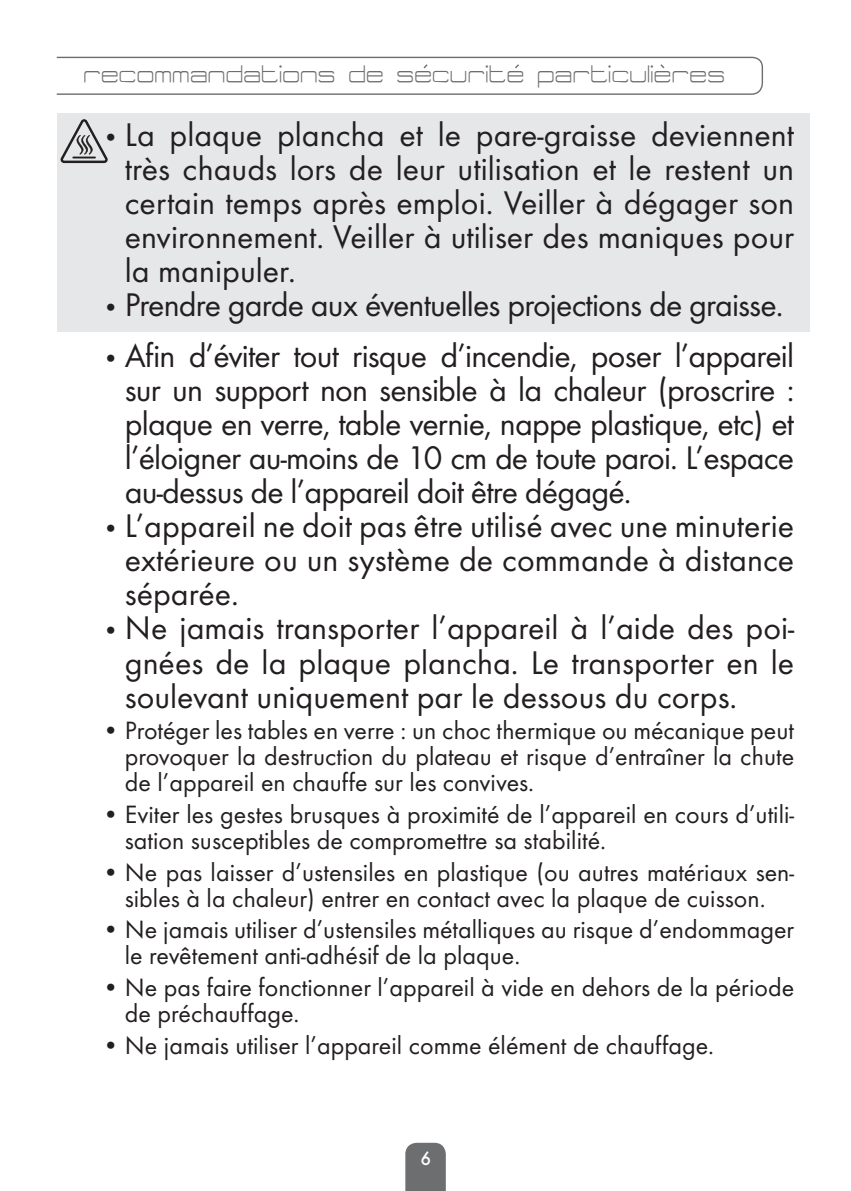
<style>
.page{position:relative;width:851px;height:1191px;background:#fff}
.page>*{position:absolute;margin:0;border:0;box-sizing:border-box;transform-origin:0 0}
.t1{font:34px/34px "Futura T";color:#231f20;text-align:justify}
.t2{font:34px "Futura T";letter-spacing:-.025em;color:#231f20}
.t3{font:28px "Tidy Curve TV";letter-spacing:-.01em;color:#6d6e70;scale:.92 1}
.t4{font:26px/26px "Futura T";color:#231f20}
.t5{font:500 20px "Futura T";color:#fff;scale:.95 1}
.s1{font-size:26px}
</style>
<div class="page">
<div style="left:57px;top:113px;width:752px;height:219px;background:#e6e7e8"></div>
<svg style="left:61px;top:119px;width:47px;height:44px"></svg>
<svg style="left:56px;top:56px;width:707px;height:39px"></svg>
<svg style="left:405px;top:1142px;width:41px;height:49px"></svg>
<p class="t3" style="left:84px;top:61px;width:699px">recommandations de securite particulieres</p>
<p class="t1" style="left:125px;top:120px;width:670px;text-indent:-23px"><span class="s1">•</span> La plaque plancha et le pare-graisse deviennent très chauds lors de leur utilisation et le restent un certain temps après emploi. Veiller à dégager son environnement. Veiller à utiliser des maniques pour la manipuler.</p>
<p class="t2" style="left:102px;top:289px;width:683px"><span class="s1">•</span> Prendre garde aux éventuelles projections de graisse.</p>
<p class="t1" style="left:125px;top:341px;width:671px;text-indent:-23px"><span class="s1">•</span> Afin d’éviter tout risque d’incendie, poser l’appareil sur un support non sensible à la chaleur (proscrire : plaque en verre, table vernie, nappe plastique, etc) et l’éloigner au-moins de 10 cm de toute paroi. L’espace au-dessus de l’appareil doit être dégagé.</p>
<p class="t1" style="left:125px;top:511px;width:671px;text-indent:-23px"><span class="s1">•</span> L’appareil ne doit pas être utilisé avec une minuterie extérieure ou un système de commande à distance séparée.</p>
<p class="t1" style="left:125px;top:613px;width:671px;text-indent:-23px"><span class="s1">•</span> Ne jamais transporter l’appareil à l’aide des poi&shy;gnées de la plaque plancha. Le transporter en le soulevant uniquement par le dessous du corps.</p>
<p class="t4" style="left:125px;top:719px;width:670px;text-align:justify;text-indent:-23px">• Protéger les tables en verre : un choc thermique ou mécanique peut provoquer la destruction du plateau et risque d’entraîner la chute de l’appareil en chauffe sur les convives.</p>
<p class="t4" style="left:125px;top:802px;width:670px;text-indent:-23px">• Eviter les gestes brusques à proximité de l’appareil en cours d’utili&shy;sation susceptibles de compromettre sa stabilité.</p>
<p class="t4" style="left:102px;top:860px;width:693px;text-align:center">• Ne pas laisser d’ustensiles en plastique (ou autres matériaux sen&shy;sibles à la chaleur) entrer en contact avec la plaque de cuisson.</p>
<p class="t4" style="left:125px;top:918px;width:670px;text-indent:-23px">• Ne jamais utiliser d’ustensiles métalliques au risque d’endommager le revêtement anti-adhésif de la plaque.</p>
<p class="t4" style="left:125px;top:975px;width:670px;text-indent:-23px">• Ne pas faire fonctionner l’appareil à vide en dehors de la période de préchauffage.</p>
<p class="t4" style="left:102px;top:1033px;width:613px">• Ne jamais utiliser l’appareil comme élément de chauffage.</p>
<p class="t5" style="left:420px;top:1146px;width:13px">6</p>
</div>
